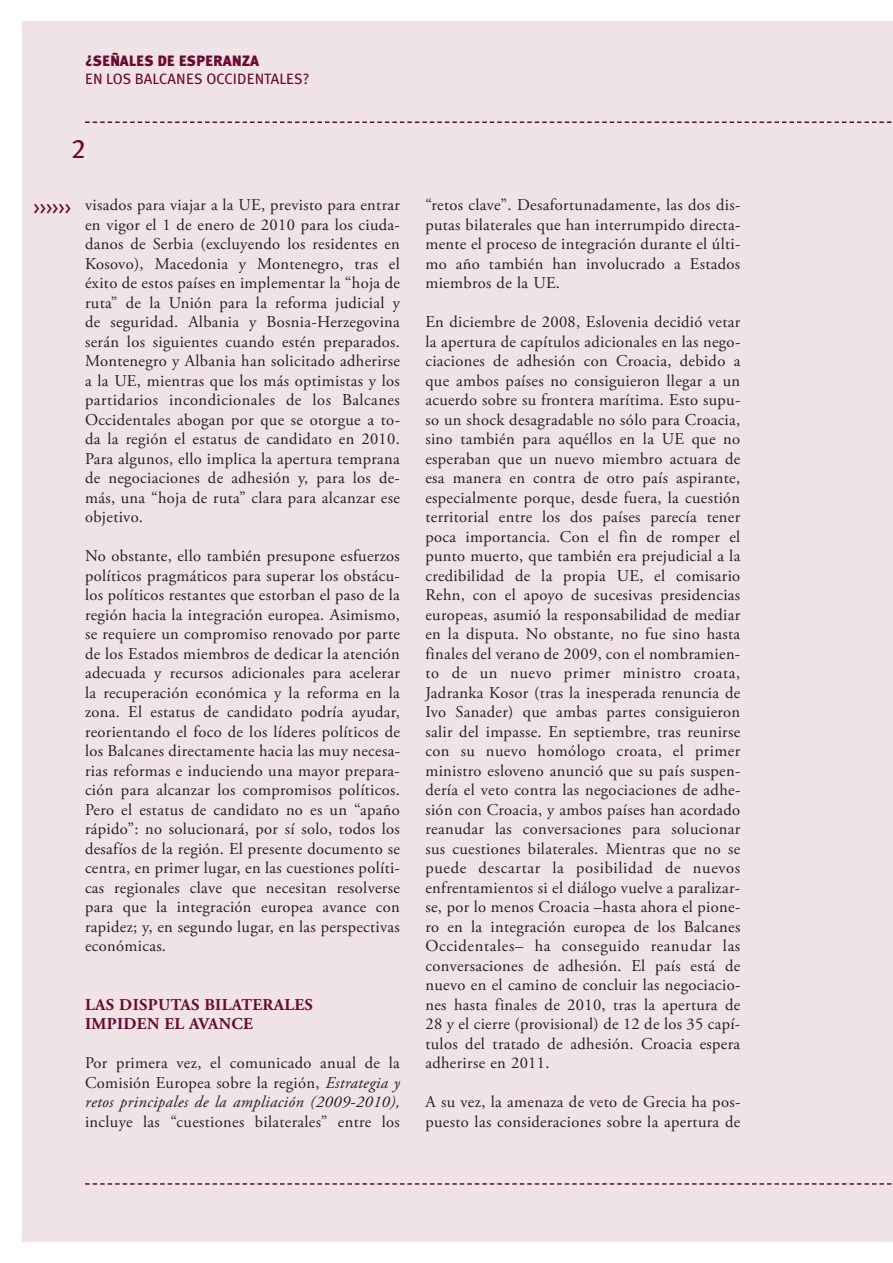
<style>
.page{position:relative;width:893px;height:1263px;background:#fff}
.page>*{position:absolute;margin:0;border:0;box-sizing:border-box;transform-origin:0 0}
.t1{font:27px "Meta Plus Book Caps";color:#6c0932}
.t2{font:18px "Meta Plus Book Caps";color:#6c0932}
.t3{font:16.5px/19.5px "Adobe Garamond Pro";letter-spacing:.02em;color:#231f20;text-align:justify}
.t4{font:700 16.5px/19.5px "Adobe Garamond Pro";letter-spacing:.02em;color:#6c0932}
.t5{font:15px "Meta Plus";color:#6c0932}
.t6{font:900 15px "Meta Plus";color:#6c0932}
.s1{font-style:italic}
</style>
<div class="page">
<div style="left:22px;top:22px;width:871px;height:1220px;background:#efe3e5"></div>
<svg style="left:85px;top:121px;width:807px;height:2px"></svg>
<svg style="left:85px;top:1183px;width:807px;height:2px"></svg>
<p class="t6" style="left:85px;top:52px;width:175px">¿SEÑALES DE ESPERANZA</p>
<p class="t5" style="left:85px;top:70px;width:226px">EN LOS BALCANES OCCIDENTALES?</p>
<h1 class="t1" style="left:71px;top:133px;width:16px">2</h1>
<p class="t2" style="left:34px;top:197px;width:39px">&gt;&gt;&gt;&gt;&gt;&gt;</p>
<p class="t3" style="left:85px;top:196px;width:316px">visados para viajar a la UE, previsto para entrar en vigor el 1 de enero de 2010 para los ciuda&shy;danos de Serbia (excluyendo los residentes en Kosovo), Macedonia y Montenegro, tras el éxito de estos países en implementar la “hoja de ruta” de la Unión para la reforma judicial y de seguridad. Albania y Bosnia-Herzegovina serán los siguientes cuando estén preparados.<br>Montenegro y Albania han solicitado adherirse a la UE, mientras que los más optimistas y los partidarios incondicionales de los Balcanes Occidentales abogan por que se otorgue a to&shy;da la región el estatus de candidato en 2010.<br>Para algunos, ello implica la apertura temprana de negociaciones de adhesión y, para los de&shy;más, una “hoja de ruta” clara para alcanzar ese objetivo.</p>
<p class="t3" style="left:85px;top:548px;width:316px">No obstante, ello también presupone esfuerzos políticos pragmáticos para superar los obstácu&shy;los políticos restantes que estorban el paso de la región hacia la integración europea. Asimismo, se requiere un compromiso renovado por parte de los Estados miembros de dedicar la atención adecuada y recursos adicionales para acelerar la recuperación económica y la reforma en la zona. El estatus de candidato podría ayudar, reorientando el foco de los líderes políticos de los Balcanes directamente hacia las muy necesa&shy;rias reformas e induciendo una mayor prepara&shy;ción para alcanzar los compromisos políticos.<br>Pero el estatus de candidato no es un “apaño rápido”: no solucionará, por sí solo, todos los desafíos de la región. El presente documento se centra, en primer lugar, en las cuestiones políti&shy;cas regionales clave que necesitan resolverse para que la integración europea avance con rapidez; y, en segundo lugar, en las perspectivas económicas.</p>
<p class="t4" style="left:85px;top:996px;width:229px">LAS DISPUTAS BILATERALES<br>IMPIDEN EL AVANCE</p>
<p class="t3" style="left:85px;top:1055px;width:316px">Por primera vez, el comunicado anual de la Comisión Europea sobre la región, <span class="s1">Estrategia y retos principales de la ampliación (2009-2010),</span></p>
<p class="t3" style="left:85px;top:1113px;width:316px">incluye las “cuestiones bilaterales” entre los</p>
<p class="t3" style="left:425px;top:197px;width:316px">“retos clave”. Desafortunadamente, las dos dis&shy;putas bilaterales que han interrumpido directa&shy;mente el proceso de integración durante el últi&shy;mo año también han involucrado a Estados miembros de la UE.</p>
<p class="t3" style="left:425px;top:314px;width:316px">En diciembre de 2008, Eslovenia decidió vetar la apertura de capítulos adicionales en las nego&shy;ciaciones de adhesión con Croacia, debido a que ambos países no consiguieron llegar a un acuerdo sobre su frontera marítima. Esto supu&shy;so un shock desagradable no sólo para Croacia, sino también para aquéllos en la UE que no esperaban que un nuevo miembro actuara de esa manera en contra de otro país aspirante, especialmente porque, desde fuera, la cuestión territorial entre los dos países parecía tener poca importancia. Con el fin de romper el punto muerto, que también era prejudicial a la credibilidad de la propia UE, el comisario Rehn, con el apoyo de sucesivas presidencias europeas, asumió la responsabilidad de mediar en la disputa. No obstante, no fue sino hasta finales del verano de 2009, con el nombramien&shy;to de un nuevo primer ministro croata, Jadranka Kosor (tras la inesperada renuncia de Ivo Sanader) que ambas partes consiguieron salir del impasse. En septiembre, tras reunirse con su nuevo homólogo croata, el primer ministro esloveno anunció que su país suspen&shy;dería el veto contra las negociaciones de adhe&shy;sión con Croacia, y ambos países han acordado reanudar las conversaciones para solucionar sus cuestiones bilaterales. Mientras que no se puede descartar la posibilidad de nuevos enfrentamientos si el diálogo vuelve a paralizar&shy;se, por lo menos Croacia –hasta ahora el pione&shy;ro en la integración europea de los Balcanes Occidentales– ha conseguido reanudar las conversaciones de adhesión. El país está de nuevo en el camino de concluir las negociacio&shy;nes hasta finales de 2010, tras la apertura de 28 y el cierre (provisional) de 12 de los 35 capí&shy;tulos del tratado de adhesión. Croacia espera adherirse en 2011.</p>
<p class="t3" style="left:425px;top:1094px;width:316px">A su vez, la amenaza de veto de Grecia ha pos&shy;puesto las consideraciones sobre la apertura de</p>
</div>
